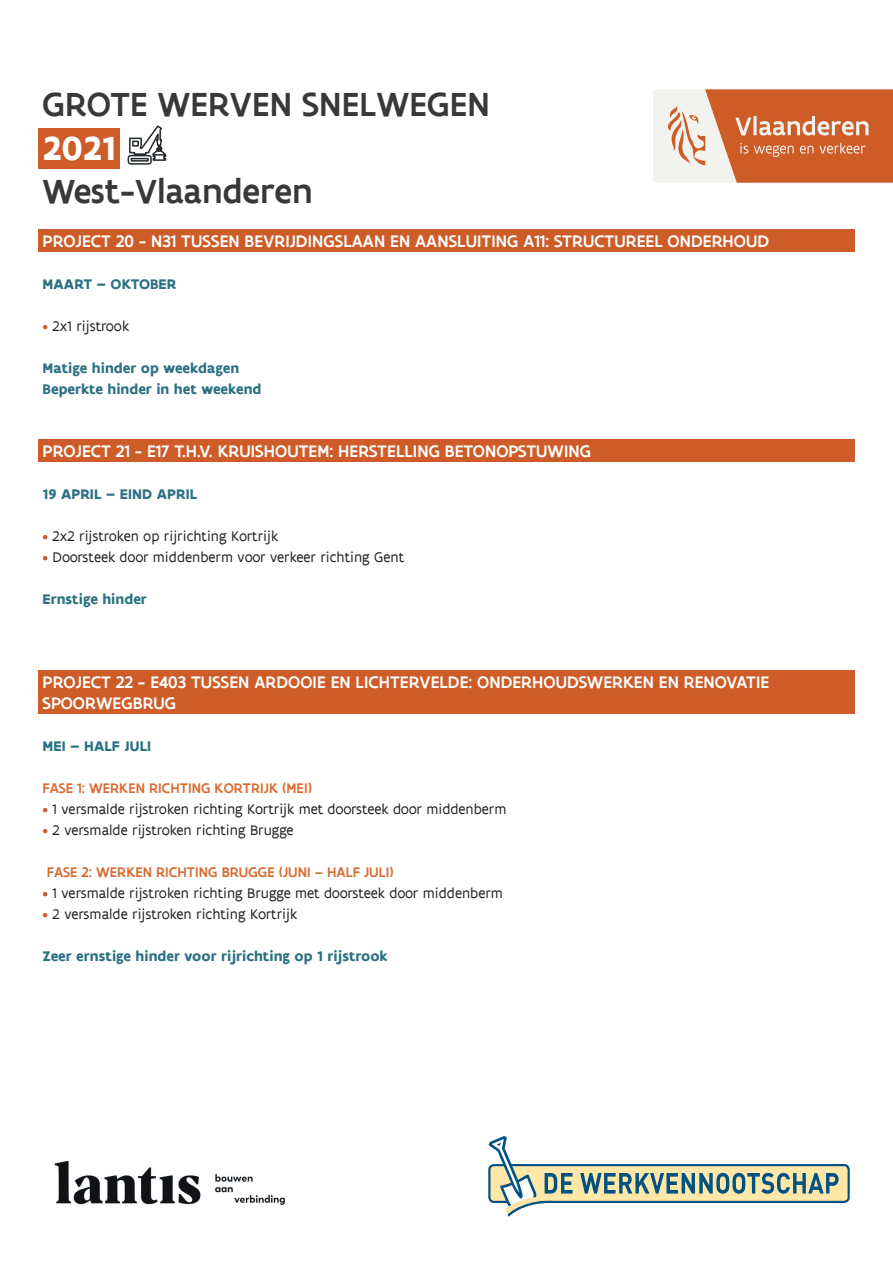
<style>
.page{position:relative;width:893px;height:1263px;background:#fff}
.page>*{position:absolute;margin:0;border:0;box-sizing:border-box;transform-origin:0 0}
.t1{font:500 36px "Flanders Art Sans";letter-spacing:.005em;color:#383839}
.t2{font:700 36px "Flanders Art Sans";color:#fff}
.t3{font:500 18px/21px "Flanders Art Sans";letter-spacing:.005em;color:#fff}
.t4{font:15px "Flanders Art Sans";color:#231f20}
.t5{font:700 15px/21px "Flanders Art Sans";color:#2b7182}
.t6{font:500 15px "Flanders Art Sans";letter-spacing:.005em;color:#da6b30}
.s1{color:#cd5c28}
</style>
<div class="page">
<div style="left:38px;top:128px;width:82px;height:40px;background:#cd5c28"></div>
<div style="left:38px;top:230px;width:817px;height:22px;background:#cd5c28"></div>
<div style="left:38px;top:440px;width:817px;height:22px;background:#cd5c28"></div>
<div style="left:38px;top:671px;width:817px;height:43px;background:#cd5c28"></div>
<svg style="left:127px;top:125px;width:40px;height:40px"></svg>
<svg style="left:653px;top:89px;width:240px;height:94px"></svg>
<img style="left:54px;top:1160px;width:231px;height:45px">
<svg style="left:488px;top:1136px;width:351px;height:81px"></svg>
<h1 class="t1" style="left:43px;top:82px;width:449px">GROTE WERVEN SNELWEGEN</h1>
<h1 class="t2" style="left:43px;top:125px;width:75px">2021</h1>
<h1 class="t1" style="left:43px;top:169px;width:272px">West-Vlaanderen</h1>
<p class="t3" style="left:43px;top:231px;width:728px">PROJECT 20 - N31 TUSSEN BEVRIJDINGSLAAN EN AANSLUITING A11: STRUCTUREEL ONDERHOUD</p>
<p class="t5" style="left:43px;top:274px;width:135px">MAART – OKTOBER</p>
<p class="t4" style="left:43px;top:317px;width:88px"><span class="s1">•</span> 2x1 rijstrook</p>
<p class="t5" style="left:43px;top:358px;width:220px">Matige hinder op weekdagen<br>Beperkte hinder in het weekend</p>
<p class="t3" style="left:43px;top:441px;width:550px">PROJECT 21 - E17 T.H.V. KRUISHOUTEM: HERSTELLING BETONOPSTUWING</p>
<p class="t5" style="left:43px;top:484px;width:156px">19 APRIL – EIND APRIL</p>
<p class="t4" style="left:43px;top:527px;width:237px"><span class="s1">•</span> 2x2 rijstroken op rijrichting Kortrijk</p>
<p class="t4" style="left:43px;top:548px;width:363px"><span class="s1">•</span> Doorsteek door middenberm voor verkeer richting Gent</p>
<p class="t5" style="left:43px;top:589px;width:106px">Ernstige hinder</p>
<p class="t3" style="left:43px;top:672px;width:728px">PROJECT 22 - E403 TUSSEN ARDOOIE EN LICHTERVELDE: ONDERHOUDSWERKEN EN RENOVATIE<br>SPOORWEGBRUG</p>
<p class="t5" style="left:43px;top:736px;width:110px">MEI – HALF JULI</p>
<p class="t6" style="left:43px;top:779px;width:271px">FASE 1: WERKEN RICHTING KORTRIJK (MEI)</p>
<p class="t4" style="left:43px;top:800px;width:465px"><span class="s1">•</span> 1 versmalde rijstroken richting Kortrijk met doorsteek door middenberm</p>
<p class="t4" style="left:43px;top:821px;width:252px"><span class="s1">•</span> 2 versmalde rijstroken richting Brugge</p>
<p class="t6" style="left:47px;top:863px;width:348px">FASE 2: WERKEN RICHTING BRUGGE (JUNI – HALF JULI)</p>
<p class="t4" style="left:43px;top:884px;width:462px"><span class="s1">•</span> 1 versmalde rijstroken richting Brugge met doorsteek door middenberm</p>
<p class="t4" style="left:43px;top:905px;width:256px"><span class="s1">•</span> 2 versmalde rijstroken richting Kortrijk</p>
<p class="t5" style="left:43px;top:946px;width:347px">Zeer ernstige hinder voor rijrichting op 1 rijstrook</p>
</div>
